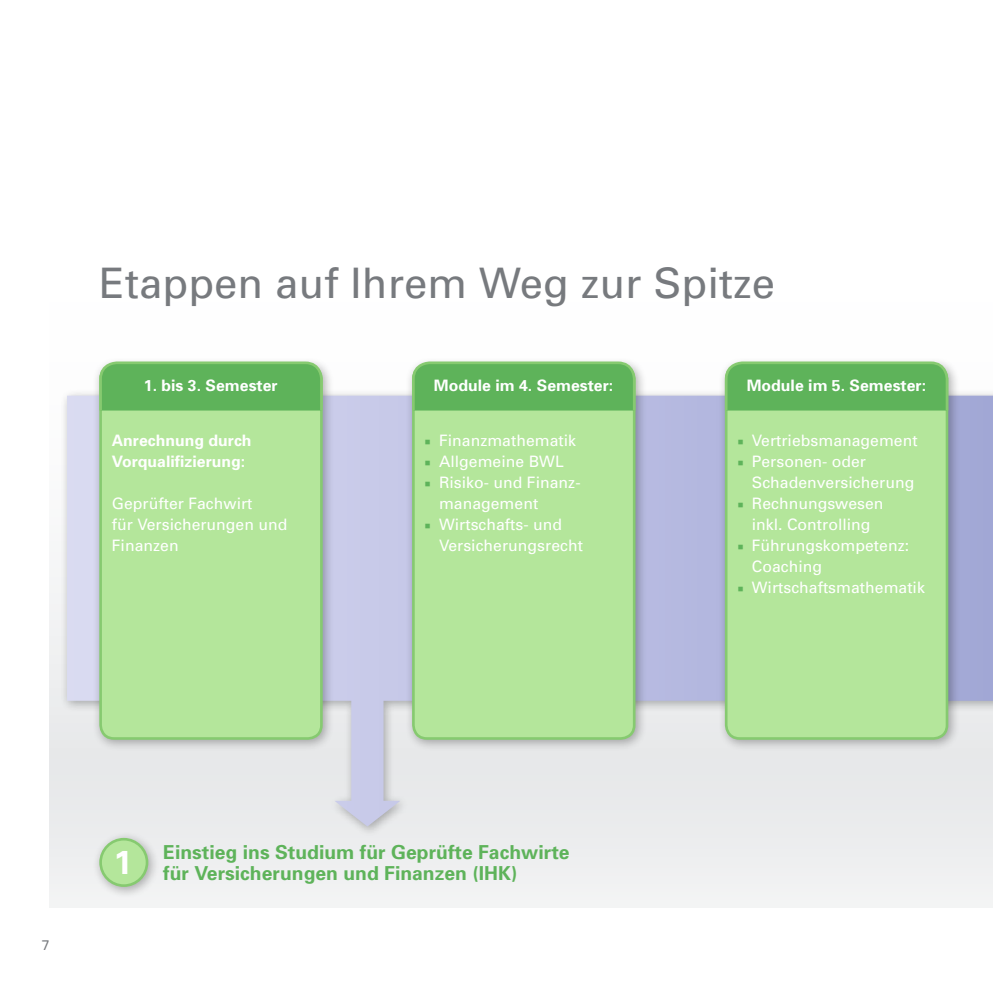
<style>
.page{position:relative;width:993px;height:993px;background:#fff}
.page>*{position:absolute;margin:0;border:0;box-sizing:border-box;transform-origin:0 0}
.Ü1{font:42px "Univers";color:#777a7e}
.mt{font:700 33.25px "Univers";color:#fff}
.Ü2{font:700 19.25px "Univers";color:#5eb35a}
.grafik_Bachelor_mt{font:15.75px/21px "Univers";color:#fff}
.mt-2{font:700 15.75px/21px "Univers";color:#fff}
.mt-3{font:15.75px/21px "Univers";color:#fff}
.t1{font:14px "Univers";color:#777a7e}
.s1{font-family:"Minion Pro";color:#5eb35a}
</style>
<div class="page">
<div style="left:50px;top:214px;width:942px;height:693px;background:#f3f3f4"></div>
<div style="left:93px;top:831px;width:67px;height:67px;background:#000;opacity:.3"></div>
<div style="left:101px;top:838px;width:46px;height:47px;background:#b4e69b;border-radius:50%"></div>
<div style="left:99px;top:837px;width:49px;height:49px;border:3px solid #86ca70;border-radius:50%"></div>
<div style="left:60px;top:261px;width:932px;height:579px;background:#000;opacity:.3"></div>
<svg style="left:67px;top:395px;width:925px;height:431px"></svg>
<div style="left:405px;top:357px;width:242px;height:394px;background:#000;opacity:.3"></div>
<div style="left:413px;top:365px;width:221px;height:373px;background:#b4e69b;border-radius:14px"></div>
<div style="left:412px;top:364px;width:223px;height:375px;border:3px solid #86ca70;border-radius:14px"></div>
<div style="left:717px;top:357px;width:243px;height:394px;background:#000;opacity:.3"></div>
<div style="left:726px;top:365px;width:220px;height:373px;background:#b4e69b;border-radius:14px"></div>
<div style="left:724px;top:364px;width:223px;height:375px;border:3px solid #86ca70;border-radius:14px"></div>
<div style="left:92px;top:357px;width:243px;height:394px;background:#000;opacity:.3"></div>
<div style="left:101px;top:365px;width:220px;height:373px;background:#b4e69b;border-radius:14px"></div>
<div style="left:99px;top:364px;width:223px;height:375px;border:3px solid #86ca70;border-radius:14px"></div>
<svg style="left:98px;top:360px;width:226px;height:53px;background:#6bb965"></svg>
<svg style="left:410px;top:360px;width:226px;height:53px;background:#6bb965"></svg>
<svg style="left:723px;top:360px;width:226px;height:53px;background:#6bb965"></svg>
<p class="Ü1" style="left:99px;top:259px;width:677px">Etappen auf Ihrem Weg zur Spitze</p>
<p class="mt-2" style="left:144px;top:375px;width:135px">1. bis 3. Semester</p>
<p class="mt-2" style="left:434px;top:375px;width:181px">Module im 4. Semester:</p>
<p class="mt-2" style="left:746px;top:375px;width:181px">Module im 5. Semester:</p>
<p class="mt-2" style="left:112px;top:429px;width:141px">Anrechnung durch<br>Vorqualifizierung:</p>
<p class="mt-3" style="left:112px;top:492px;width:177px">Geprüfter Fachwirt<br>für Versicherungen und<br>Finanzen</p>
<p class="grafik_Bachelor_mt" style="left:424px;top:429px;width:153px"><span class="s1">■</span> Finanzmathematik</p>
<p class="grafik_Bachelor_mt" style="left:424px;top:450px;width:141px"><span class="s1">■</span> Allgemeine BWL</p>
<p class="grafik_Bachelor_mt" style="left:439px;top:471px;width:142px;text-indent:-14px"><span class="s1">■</span> Risiko- und Finanz&shy;management</p>
<p class="grafik_Bachelor_mt" style="left:439px;top:513px;width:145px;text-indent:-14px"><span class="s1">■</span> Wirtschafts- und<br>Versicherungsrecht</p>
<p class="grafik_Bachelor_mt" style="left:737px;top:429px;width:182px"><span class="s1">■</span> Vertriebsmanagement</p>
<p class="grafik_Bachelor_mt" style="left:751px;top:450px;width:164px;text-indent:-14px"><span class="s1">■</span> Personen- oder<br>Schadenversicherung</p>
<p class="grafik_Bachelor_mt" style="left:737px;top:492px;width:148px;text-align:center"><span class="s1">■</span> Rechnungswesen inkl. Controlling</p>
<p class="grafik_Bachelor_mt" style="left:751px;top:534px;width:159px;text-indent:-14px"><span class="s1">■</span> Führungskompetenz:<br>Coaching</p>
<p class="grafik_Bachelor_mt" style="left:737px;top:576px;width:189px"><span class="s1">■</span> Wirtschaftsmathematik</p>
<p class="t1" style="left:42px;top:936px;width:9px">7</p>
<p class="mt" style="left:114px;top:841px;width:20px">1</p>
<p class="Ü2" style="left:163px;top:840px;width:408px">Einstieg ins Studium für Geprüfte Fachwirte</p>
<p class="Ü2" style="left:163px;top:861px;width:355px">für Versicherungen und Finanzen (IHK)</p>
</div>
